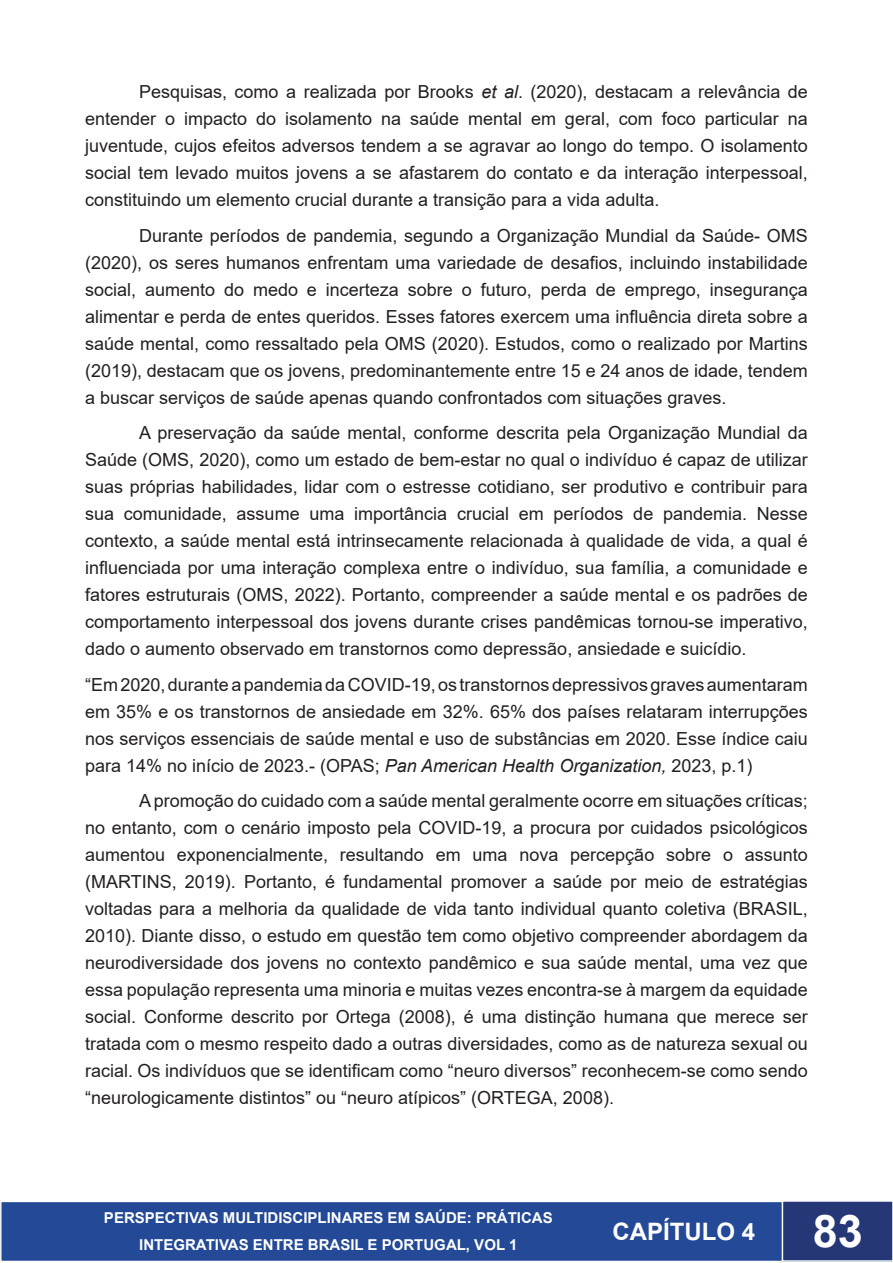
<style>
.page{position:relative;width:893px;height:1263px;background:#fff}
.page>*{position:absolute;margin:0;border:0;box-sizing:border-box;transform-origin:0 0}
.t1{font:700 45px "Arial";color:#fff}
.t2{font:700 24px "Arial";color:#fff}
.t3{font:18px/27px "Arial";color:#231f20;text-align:justify}
.t4{font:700 15px/27px "Arial";color:#fff;text-align:center}
.s1{font-style:italic}
</style>
<div class="page">
<div style="left:1px;top:1201px;width:782px;height:60px;background:#234997"></div>
<div style="left:0;top:1201px;width:784px;height:61px;border:2px solid #fff"></div>
<svg style="left:0;top:1200px;width:1px;height:62px"></svg>
<div style="left:782px;top:1201px;width:111px;height:60px;background:#253777"></div>
<div style="left:782px;top:1200px;width:111px;height:62px;border:2px solid #fff"></div>
<p class="t3" style="left:85px;top:78px;width:724px;text-indent:54px">Pesquisas, como a realizada por Brooks <span class="s1">et al</span>. (2020), destacam a relevância de entender o impacto do isolamento na saúde mental em geral, com foco particular na juventude, cujos efeitos adversos tendem a se agravar ao longo do tempo. O isolamento social tem levado muitos jovens a se afastarem do contato e da interação interpessoal, constituindo um elemento crucial durante a transição para a vida adulta.</p>
<p class="t3" style="left:85px;top:222px;width:724px;text-indent:54px">Durante períodos de pandemia, segundo a Organização Mundial da Saúde- OMS (2020), os seres humanos enfrentam uma variedade de desafios, incluindo instabilidade social, aumento do medo e incerteza sobre o futuro, perda de emprego, insegurança alimentar e perda de entes queridos. Esses fatores exercem uma influência direta sobre a saúde mental, como ressaltado pela OMS (2020). Estudos, como o realizado por Martins (2019), destacam que os jovens, predominantemente entre 15 e 24 anos de idade, tendem a buscar serviços de saúde apenas quando confrontados com situações graves.</p>
<p class="t3" style="left:85px;top:419px;width:724px;text-indent:54px">A preservação da saúde mental, conforme descrita pela Organização Mundial da Saúde (OMS, 2020), como um estado de bem-estar no qual o indivíduo é capaz de utilizar suas próprias habilidades, lidar com o estresse cotidiano, ser produtivo e contribuir para sua comunidade, assume uma importância crucial em períodos de pandemia. Nesse contexto, a saúde mental está intrinsecamente relacionada à qualidade de vida, a qual é influenciada por uma interação complexa entre o indivíduo, sua família, a comunidade e fatores estruturais (OMS, 2022). Portanto, compreender a saúde mental e os padrões de comportamento interpessoal dos jovens durante crises pandêmicas tornou-se imperativo, dado o aumento observado em transtornos como depressão, ansiedade e suicídio.</p>
<p class="t3" style="left:85px;top:671px;width:724px">“Em 2020, durante a pandemia da COVID-19, os transtornos depressivos graves aumentaram em 35% e os transtornos de ansiedade em 32%. 65% dos países relataram interrupções nos serviços essenciais de saúde mental e uso de substâncias em 2020. Esse índice caiu para 14% no início de 2023.- (OPAS; <span class="s1">Pan American Health Organization,</span> 2023, p.1)</p>
<p class="t3" style="left:85px;top:787px;width:724px;text-indent:54px">A promoção do cuidado com a saúde mental geralmente ocorre em situações críticas; no entanto, com o cenário imposto pela COVID-19, a procura por cuidados psicológicos aumentou exponencialmente, resultando em uma nova percepção sobre o assunto (MARTINS, 2019). Portanto, é fundamental promover a saúde por meio de estratégias voltadas para a melhoria da qualidade de vida tanto individual quanto coletiva (BRASIL, 2010). Diante disso, o estudo em questão tem como objetivo compreender abordagem da neurodiversidade dos jovens no contexto pandêmico e sua saúde mental, uma vez que essa população representa uma minoria e muitas vezes encontra-se à margem da equidade social. Conforme descrito por Ortega (2008), é uma distinção humana que merece ser tratada com o mesmo respeito dado a outras diversidades, como as de natureza sexual ou racial. Os indivíduos que se identificam como “neuro diversos” reconhecem-se como sendo “neurologicamente distintos” ou “neuro atípicos” (ORTEGA, 2008).</p>
<p class="t4" style="left:104px;top:1205px;width:450px">PERSPECTIVAS MULTIDISCIPLINARES EM SAÚDE: PRÁTICAS<br>INTEGRATIVAS ENTRE BRASIL E PORTUGAL, VOL 1</p>
<h2 class="t2" style="left:612px;top:1215px;width:144px">CAPÍTULO 4</h2>
<h1 class="t1" style="left:813px;top:1200px;width:52px">83</h1>
</div>
